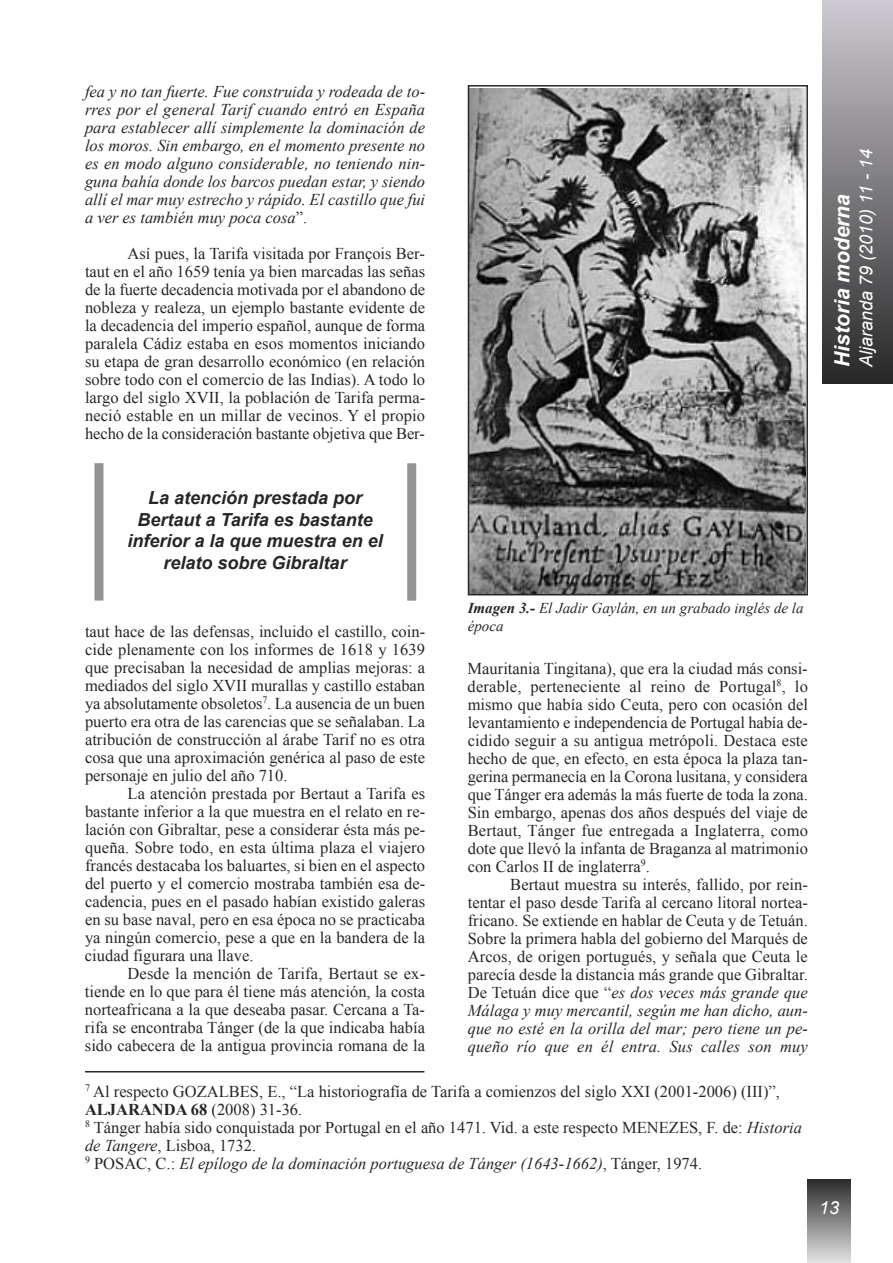
<style>
.page{position:relative;width:893px;height:1263px;background:#fff}
.page>*{position:absolute;margin:0;border:0;box-sizing:border-box;transform-origin:0 0}
.t1{font:italic 700 21px "Arial";color:#fff}
.t2{font:italic 700 18px/21.6px "Arial";color:#272627;text-align:center}
.t3{font:italic 18px "Arial";color:#fff}
.t4{font:16.5px/18px "Times New Roman";color:#272627;text-align:justify}
.t5{font:italic 16.5px/18px "Times New Roman";color:#272627;text-align:justify}
.t6{font:italic 15px/18px "Times New Roman";color:#272627}
.s1{font-style:normal}
.s2{font-weight:700}
.s3{font-style:italic}
</style>
<div class="page">
<div style="left:822px;top:0;width:71px;height:384px;background:linear-gradient(to bottom,#cdcbd1,#282728)"></div>
<div style="left:808px;top:1179px;width:42px;height:84px;background:linear-gradient(to bottom,#2c2b2b,#e1e1e1)"></div>
<img style="left:471px;top:89px;width:334px;height:503px">
<div style="left:468px;top:85px;width:340px;height:510px;border:2px solid #272627"></div>
<div style="left:407px;top:463px;width:9px;height:138px;background:#939393"></div>
<div style="left:94px;top:463px;width:9px;height:138px;background:#939393"></div>
<hr style="left:85px;top:1071px;width:339px;height:1px;background:#272627">
<p class="t5" style="left:85px;top:82px;width:342px">fea y no tan fuerte. Fue construida y rodeada de to&shy;rres por el general Tarif cuando entró en España para establecer allí simplemente la dominación de los moros. Sin embargo, en el momento presente no es en modo alguno considerable, no teniendo nin&shy;guna bahía donde los barcos puedan estar, y siendo allí el mar muy estrecho y rápido. El castillo que fui a ver es también muy poca cosa<span class="s1">”.</span></p>
<p class="t4" style="left:85px;top:244px;width:342px;text-indent:43px">Así pues, la Tarifa visitada por François Ber&shy;taut en el año 1659 tenía ya bien marcadas las señas de la fuerte decadencia motivada por el abandono de nobleza y realeza, un ejemplo bastante evidente de la decadencia del imperio español, aunque de forma paralela Cádiz estaba en esos momentos iniciando su etapa de gran desarrollo económico (en relación sobre todo con el comercio de las Indias). A todo lo largo del siglo XVII, la población de Tarifa perma&shy;neció estable en un millar de vecinos. Y el propio hecho de la consideración bastante objetiva que Ber-</p>
<p class="t1" style="left:830px;top:367px;width:174px;rotate:-90deg">Historia moderna</p>
<p class="t3" style="left:856px;top:367px;width:219px;rotate:-90deg">Aljaranda 79 (2010) 11 - 14</p>
<p class="t2" style="left:128px;top:487px;width:257px">La atención prestada por<br>Bertaut a Tarifa es bastante inferior a la que muestra en el relato sobre Gibraltar</p>
<p class="t6" style="left:468px;top:599px;width:337px"><span class="s2">Imagen 3.-</span> El Jadir Gaylán, en un grabado inglés de la época</p>
<p class="t4" style="left:85px;top:622px;width:342px">taut hace de las defensas, incluido el castillo, coin&shy;cide plenamente con los informes de 1618 y 1639 que precisaban la necesidad de amplias mejoras: a mediados del siglo XVII murallas y castillo estaban ya absolutamente obsoletos<sup>7</sup>. La ausencia de un buen puerto era otra de las carencias que se señalaban. La atribución de construcción al árabe Tarif no es otra cosa que una aproximación genérica al paso de este personaje en julio del año 710.</p>
<p class="t4" style="left:85px;top:784px;width:342px;text-indent:43px">La atención prestada por Bertaut a Tarifa es bastante inferior a la que muestra en el relato en re&shy;lación con Gibraltar, pese a considerar ésta más pe&shy;queña. Sobre todo, en esta última plaza el viajero francés destacaba los baluartes, si bien en el aspecto del puerto y el comercio mostraba también esa de&shy;cadencia, pues en el pasado habían existido galeras en su base naval, pero en esa época no se practicaba ya ningún comercio, pese a que en la bandera de la ciudad figurara una llave.</p>
<p class="t4" style="left:85px;top:964px;width:342px;text-indent:43px">Desde la mención de Tarifa, Bertaut se ex&shy;tiende en lo que para él tiene más atención, la costa norteafricana a la que deseaba pasar. Cercana a Ta&shy;rifa se encontraba Tánger (de la que indicaba había sido cabecera de la antigua provincia romana de la</p>
<p class="t4" style="left:468px;top:659px;width:342px">Mauritania Tingitana), que era la ciudad más consi&shy;derable, perteneciente al reino de Portugal<sup>8</sup>, lo mismo que había sido Ceuta, pero con ocasión del levantamiento e independencia de Portugal había de&shy;cidido seguir a su antigua metrópoli. Destaca este hecho de que, en efecto, en esta época la plaza tan&shy;gerina permanecía en la Corona lusitana, y considera que Tánger era además la más fuerte de toda la zona.<br>Sin embargo, apenas dos años después del viaje de Bertaut, Tánger fue entregada a Inglaterra, como dote que llevó la infanta de Braganza al matrimonio con Carlos II de inglaterra<sup>9</sup>.</p>
<p class="t4" style="left:468px;top:875px;width:342px;text-indent:43px">Bertaut muestra su interés, fallido, por rein&shy;tentar el paso desde Tarifa al cercano litoral nortea&shy;fricano. Se extiende en hablar de Ceuta y de Tetuán.<br>Sobre la primera habla del gobierno del Marqués de Arcos, de origen portugués, y señala que Ceuta le parecía desde la distancia más grande que Gibraltar.<br>De Tetuán dice que “<span class="s3">es dos veces más grande que Málaga y muy mercantil, según me han dicho, aun&shy;que no esté en la orilla del mar; pero tiene un pe&shy;queño río que en él entra. Sus calles son muy</span></p>
<p class="t4" style="left:85px;top:1082px;width:718px;text-align:left"><sup>7</sup> Al respecto GOZALBES, E., “La historiografía de Tarifa a comienzos del siglo XXI (2001-2006) (III)”, <span class="s2">ALJARANDA 68</span> (2008) 31-36.<br><sup>8</sup> Tánger había sido conquistada por Portugal en el año 1471. Vid. a este respecto MENEZES, F. de: <span class="s3">Historia de Tangere</span>, Lisboa, 1732.<br><sup>9</sup> POSAC, C.: <span class="s3">El epílogo de la dominación portuguesa de Tánger (1643-1662)</span>, Tánger, 1974.</p>
<p class="t3" style="left:819px;top:1197px;width:22px">13</p>
</div>
